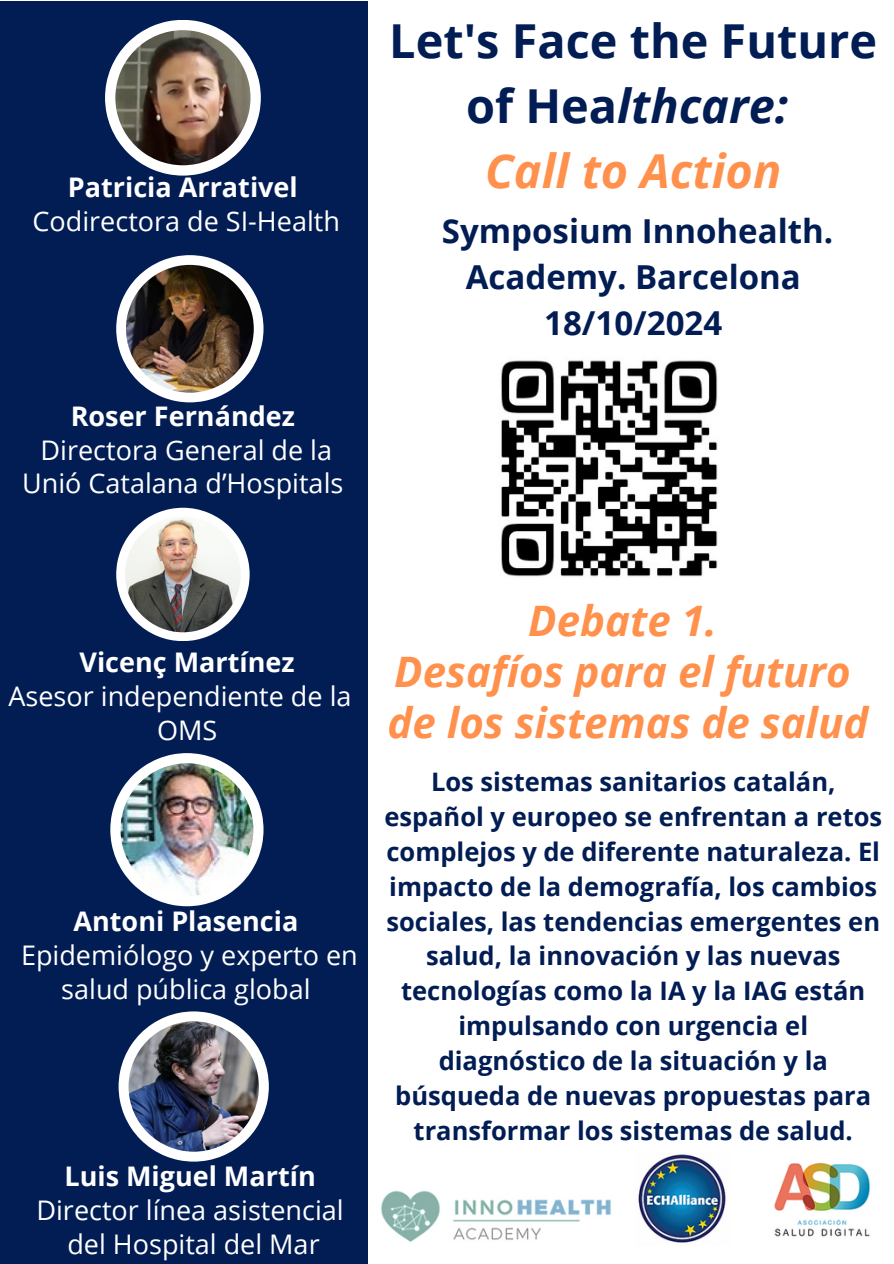
<style>
.page{position:relative;width:894px;height:1264px;background:#fff}
.page>*{position:absolute;margin:0;border:0;box-sizing:border-box;transform-origin:0 0}
.t1{font:700 46.8px/65.2px "Open Sans";color:#021d54;text-align:center}
.t2{font:italic 700 42px/50.7px "Open Sans";color:#ff914d;text-align:center}
.t3{font:700 33px/46.2px "Open Sans";color:#021d54;text-align:center}
.t4{font:27px/33.8px "Open Sans";color:#fff;text-align:center}
.t5{font:700 27px "Open Sans";color:#fff}
.t6{font:700 25.5px/34.8px "Open Sans";color:#021d54;text-align:center}
.s1{font-style:italic}
.s2{font-style:italic;color:#ff914d}
</style>
<div class="page">
<div style="left:0;top:1px;width:368px;height:1262px;background:#021d54"></div>
<svg style="left:105px;top:20px;width:156px;height:156px"></svg>
<img style="left:115px;top:30px;width:135px;height:135px">
<svg style="left:116px;top:255px;width:147px;height:147px"></svg>
<img style="left:126px;top:265px;width:128px;height:127px">
<svg style="left:116px;top:508px;width:133px;height:133px"></svg>
<img style="left:125px;top:516px;width:116px;height:116px">
<svg style="left:110px;top:753px;width:153px;height:153px"></svg>
<img style="left:120px;top:763px;width:133px;height:133px">
<svg style="left:118px;top:1011px;width:151px;height:150px"></svg>
<img style="left:128px;top:1021px;width:131px;height:130px">
<img style="left:381px;top:1154px;width:489px;height:89px">
<img style="left:501px;top:360px;width:217px;height:217px">
<p class="t5" style="left:68px;top:169px;width:231px">Patricia Arrativel</p>
<h2 class="t4" style="left:33px;top:204px;width:309px">Codirectora de SI-Health</h2>
<p class="t5" style="left:71px;top:397px;width:226px">Roser Fernández</p>
<p class="t4" style="left:22px;top:432px;width:322px">Directora General de la<br>Unió Catalana d’Hospitals</p>
<h1 class="t1" style="left:389px;top:7px;width:489px">Let's Face the Future of Hea<span class="s1">lthcare:<br></span><span class="s2">Call to Action</span></h1>
<p class="t3" style="left:442px;top:207px;width:393px">Symposium Innohealth.<br>Academy. Barcelona<br>18/10/2024</p>
<p class="t5" style="left:79px;top:643px;width:216px">Vicenç Martínez</p>
<h4 class="t4" style="left:8px;top:678px;width:344px">Asesor independiente de la</h4>
<p class="t4" style="left:157px;top:712px;width:62px">OMS</p>
<p class="t5" style="left:73px;top:902px;width:226px">Antoni Plasencia</p>
<p class="t4" style="left:21px;top:937px;width:338px">Epidemiólogo y experto en salud pública global</p>
<p class="t5" style="left:64px;top:1157px;width:253px">Luis Miguel Martín</p>
<p class="t4" style="left:36px;top:1192px;width:308px">Director línea asistencial</p>
<p class="t4" style="left:67px;top:1226px;width:254px">del Hospital del Mar</p>
<p class="t2" style="left:387px;top:594px;width:482px">Debate 1.<br>Desafíos para el futuro de los sistemas de salud</p>
<h3 class="t6" style="left:384px;top:763px;width:499px">Los sistemas sanitarios catalán, español y europeo se enfrentan a retos complejos y de diferente naturaleza. El impacto de la demografía, los cambios sociales, las tendencias emergentes en salud, la innovación y las nuevas tecnologías como la IA y la IAG están impulsando con urgencia el diagnóstico de la situación y la búsqueda de nuevas propuestas para transformar los sistemas de salud.</h3>
</div>
